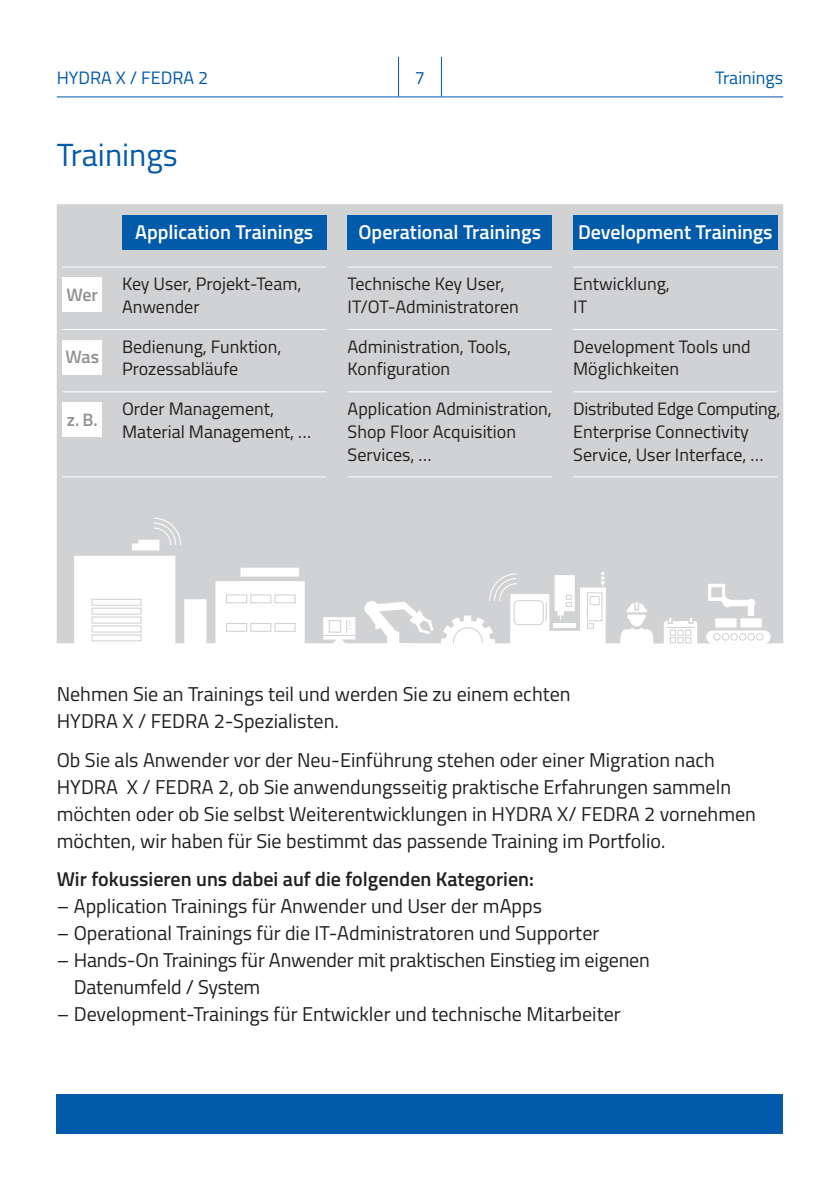
<style>
.page{position:relative;width:840px;height:1191px;background:#fff}
.page>*{position:absolute;margin:0;border:0;box-sizing:border-box;transform-origin:0 0}
.t1{font:32px "Titillium";color:#015aaa}
.t2{font:20px/27px "Titillium";color:#231f20}
.t3{font:600 20px "Titillium";color:#fff}
.t4{font:600 20px "Titillium";color:#231f20}
.t5{font:18px/22.6px "Titillium";color:#231f20}
.t6{font:18px "Titillium";color:#015aaa}
.t7{font:600 18px "Titillium";letter-spacing:-.01em;color:#8f9194}
</style>
<div class="page">
<hr style="left:57px;top:96px;width:725px;height:1px;background:#015aaa">
<hr style="left:398px;top:57px;width:1px;height:39px;background:#015aaa">
<hr style="left:440px;top:57px;width:1px;height:39px;background:#015aaa">
<svg style="left:57px;top:204px;width:725px;height:439px;background:#d3d5d7"></svg>
<div style="left:513px;top:600px;width:30px;height:25px;border:1px solid #d1d2d4;border-radius:5px"></div>
<div style="left:586px;top:592px;width:16px;height:29px;border:1px solid #d1d2d4"></div>
<div style="left:586px;top:623px;width:7px;height:6px;border:1px solid #d1d2d4"></div>
<div style="left:240px;top:568px;width:59px;height:8px;background:#fff"></div>
<div style="left:274px;top:594px;width:21px;height:9px;border:1px solid #d1d2d4"></div>
<div style="left:274px;top:623px;width:21px;height:9px;border:1px solid #d1d2d4"></div>
<div style="left:250px;top:594px;width:21px;height:9px;border:1px solid #d1d2d4"></div>
<div style="left:250px;top:623px;width:21px;height:9px;border:1px solid #d1d2d4"></div>
<div style="left:226px;top:594px;width:21px;height:9px;border:1px solid #d1d2d4"></div>
<div style="left:226px;top:623px;width:21px;height:9px;border:1px solid #d1d2d4"></div>
<div style="left:91px;top:599px;width:50px;height:7px;border:1px solid #d1d2d4"></div>
<div style="left:91px;top:607px;width:50px;height:8px;border:1px solid #d1d2d4"></div>
<div style="left:91px;top:616px;width:50px;height:7px;border:1px solid #d1d2d4"></div>
<div style="left:91px;top:625px;width:50px;height:7px;border:1px solid #d1d2d4"></div>
<div style="left:91px;top:634px;width:50px;height:7px;border:1px solid #d1d2d4"></div>
<hr style="left:323px;top:635px;width:32px;height:1px;background:#d1d2d4">
<svg style="left:132px;top:517px;width:49px;height:33px"></svg>
<div style="left:328px;top:620px;width:13px;height:12px;border:1px solid #d1d2d4"></div>
<svg style="left:346px;top:620px;width:4px;height:13px"></svg>
<svg style="left:452px;top:626px;width:31px;height:17px"></svg>
<div style="left:554px;top:575px;width:20px;height:36px;background:#fff;border:1px solid #fff"></div>
<div style="left:589px;top:596px;width:10px;height:9px;border:1px solid #d1d2d4"></div>
<svg style="left:545px;top:602px;width:1px;height:19px"></svg>
<svg style="left:601px;top:572px;width:3px;height:15px"></svg>
<svg style="left:488px;top:573px;width:29px;height:29px"></svg>
<svg style="left:666px;top:618px;width:28px;height:25px"></svg>
<svg style="left:626px;top:602px;width:20px;height:24px"></svg>
<svg style="left:707px;top:584px;width:56px;height:57px"></svg>
<div style="left:553px;top:623px;width:23px;height:5px;background:#fff"></div>
<svg style="left:557px;top:595px;width:14px;height:25px"></svg>
<div style="left:122px;top:215px;width:204px;height:34px;background:#015aaa"></div>
<div style="left:347px;top:215px;width:204px;height:34px;background:#015aaa"></div>
<div style="left:573px;top:215px;width:204px;height:34px;background:#015aaa"></div>
<div style="left:62px;top:278px;width:40px;height:34px;background:#fff"></div>
<div style="left:62px;top:340px;width:40px;height:34px;background:#fff"></div>
<div style="left:62px;top:403px;width:40px;height:34px;background:#fff"></div>
<hr style="left:62px;top:329px;width:264px;height:1px;background:#fff">
<hr style="left:347px;top:329px;width:204px;height:1px;background:#fff">
<hr style="left:573px;top:329px;width:204px;height:1px;background:#fff">
<hr style="left:62px;top:391px;width:264px;height:1px;background:#fff">
<hr style="left:347px;top:391px;width:204px;height:1px;background:#fff">
<hr style="left:573px;top:391px;width:204px;height:1px;background:#fff">
<hr style="left:62px;top:476px;width:264px;height:1px;background:#fff">
<hr style="left:347px;top:476px;width:204px;height:1px;background:#fff">
<hr style="left:573px;top:476px;width:204px;height:1px;background:#fff">
<hr style="left:62px;top:266px;width:264px;height:1px;background:#fff">
<hr style="left:347px;top:266px;width:204px;height:1px;background:#fff">
<hr style="left:573px;top:266px;width:204px;height:1px;background:#fff">
<div style="left:57px;top:1094px;width:725px;height:40px;background:#015aaa"></div>
<p class="t6" style="left:57px;top:65px;width:153px">HYDRA X / FEDRA 2</p>
<p class="t6" style="left:414px;top:65px;width:12px">7</p>
<p class="t6" style="left:714px;top:65px;width:70px">Trainings</p>
<p class="t1" style="left:57px;top:131px;width:122px">Trainings</p>
<p class="t7" style="left:66px;top:281px;width:33px">Wer</p>
<p class="t7" style="left:65px;top:344px;width:35px">Was</p>
<p class="t7" style="left:67px;top:406px;width:32px">z. B.</p>
<p class="t3" style="left:135px;top:217px;width:180px">Application Trainings</p>
<p class="t5" style="left:122px;top:272px;width:181px">Key User, Projekt-Team,<br>Anwender</p>
<p class="t5" style="left:122px;top:334px;width:161px">Bedienung, Funktion,<br>Prozessabläufe</p>
<p class="t5" style="left:122px;top:397px;width:191px">Order Management,<br>Material Management, …</p>
<p class="t3" style="left:358px;top:217px;width:184px">Operational Trainings</p>
<p class="t5" style="left:347px;top:272px;width:173px">Technische Key User,<br>IT/OT-Administratoren</p>
<p class="t5" style="left:347px;top:334px;width:165px">Administration, Tools,<br>Konfiguration</p>
<p class="t5" style="left:347px;top:397px;width:206px">Application Administration,<br>Shop Floor Acquisition<br>Services, …</p>
<p class="t3" style="left:577px;top:217px;width:196px">Development Trainings</p>
<p class="t5" style="left:573px;top:272px;width:98px">Entwicklung,<br>IT</p>
<p class="t5" style="left:573px;top:334px;width:179px">Development Tools und<br>Möglichkeiten</p>
<p class="t5" style="left:573px;top:397px;width:208px">Distributed Edge Computing,<br>Enterprise Connectivity<br>Service, User Interface, …</p>
<p class="t2" style="left:57px;top:680px;width:515px">Nehmen Sie an Trainings teil und werden Sie zu einem echten<br>HYDRA X / FEDRA 2-Spezialisten.</p>
<p class="t2" style="left:57px;top:745px;width:700px">Ob Sie als Anwender vor der Neu-Einführung stehen oder einer Migration nach HYDRA X / FEDRA 2, ob Sie anwendungsseitig praktische Erfahrungen sammeln möchten oder ob Sie selbst Weiterentwicklungen in HYDRA X/ FEDRA 2 vornehmen möchten, wir haben für Sie bestimmt das passende Training im Portfolio.</p>
<p class="t4" style="left:57px;top:864px;width:478px">Wir fokussieren uns dabei auf die folgenden Kategorien:</p>
<p class="t2" style="left:57px;top:891px;width:486px">– Application Trainings für Anwender und User der mApps</p>
<p class="t2" style="left:57px;top:918px;width:544px">– Operational Trainings für die IT-Administratoren und Supporter</p>
<p class="t2" style="left:74px;top:945px;width:577px;text-indent:-17px">– Hands-On Trainings für Anwender mit praktischen Einstieg im eigenen<br>Datenumfeld / System</p>
<p class="t2" style="left:57px;top:999px;width:565px">– Development-Trainings für Entwickler und technische Mitarbeiter</p>
</div>
